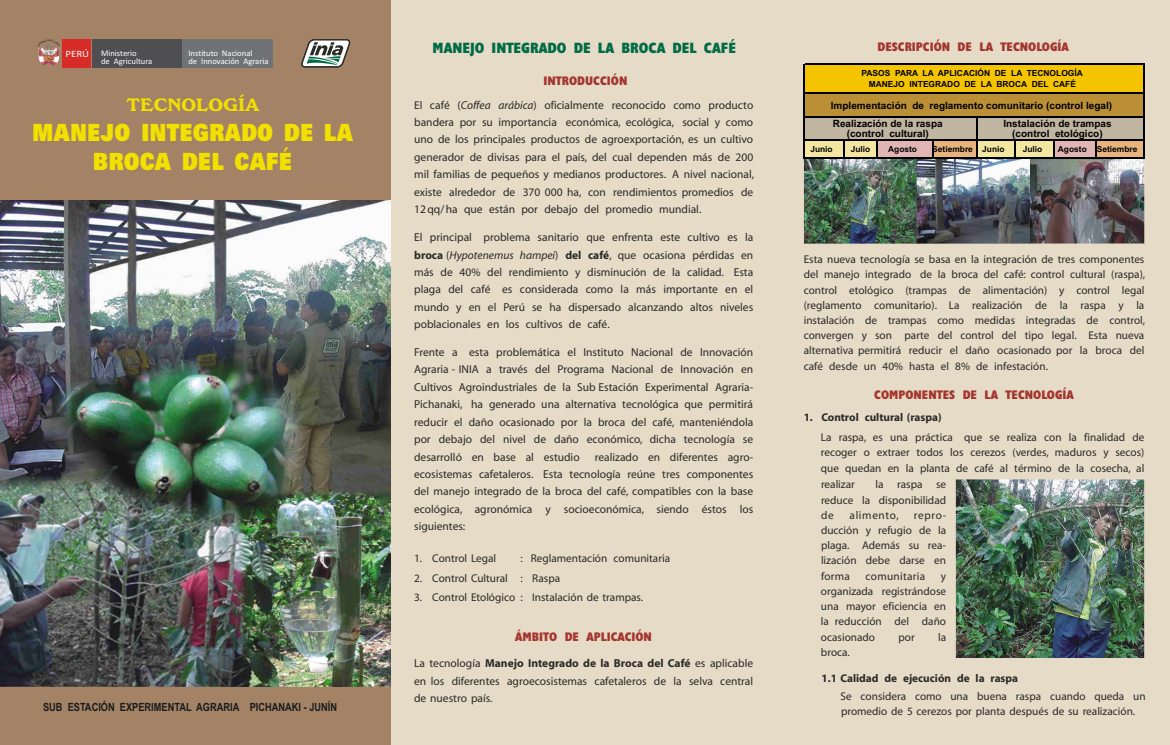
<style>
.page{position:relative;width:1170px;height:745px;background:#fff}
.page>*{position:absolute;margin:0;border:0;box-sizing:border-box;transform-origin:0 0}
.t1{font:900 23.75px/28.5px "Zurich BT";color:#f2e000;text-align:center;scale:.84 1}
.t2{font:17.5px "Windsor BT";color:#f2e000}
.t3{font:700 condensed 15px "Humanist 521 BT Xtra";color:#006b45}
.t4{font:700 condensed 12.5px "Humanist 521 BT Xtra";color:#a3362e}
.t5{font:11.5px/17.4px "Myriad";color:#292926;text-align:justify}
.t6{font:11.25px/15.2px "Myriad";color:#292926;text-align:justify}
.t7{font:700 11.25px "Myriad";color:#292926}
.t8{font:700 11.25px "Arial Narrow";color:#1a1c1c}
.t9{font:11.25px "Myriad";letter-spacing:.025em;color:#292926}
.t10{font:11.25px "Myriad";letter-spacing:.06em;color:#292926}
.t11{font:700 10px/18.4px "Arial";color:#000;text-align:right}
.t12{font:9.75px "Calibri";color:#fff;scale:1.11 1}
.t13{font:8.62px/8.4px "Calibri";color:#fff}
.t14{font:700 8.38px/11.1px "Arial";color:#000;text-align:center}
.s1{font-size:11.25px}
.s2{font-style:italic}
.s3{font-weight:700}
</style>
<div class="page">
<div style="left:0;top:0;width:395px;height:744px;background:#a38266"></div>
<img style="left:38px;top:47px;width:22px;height:20px">
<div style="left:92px;top:39px;width:90px;height:29px;background:#4f4f52"></div>
<div style="left:183px;top:39px;width:90px;height:28px;background:#707375"></div>
<div style="left:63px;top:39px;width:28px;height:29px;background:#d62b26"></div>
<svg style="left:301px;top:39px;width:49px;height:29px"></svg>
<img style="left:0;top:200px;width:391px;height:283px">
<img style="left:287px;top:483px;width:104px;height:203px">
<img style="left:0;top:469px;width:287px;height:217px">
<img style="left:22px;top:350px;width:297px;height:223px">
<div style="left:391px;top:0;width:778px;height:744px;background:#e6dbc7"></div>
<img style="left:955px;top:479px;width:189px;height:178px">
<img style="left:803px;top:158px;width:341px;height:85px">
<div style="left:804px;top:64px;width:340px;height:29px;background:#f5c400"></div>
<div style="left:804px;top:93px;width:340px;height:24px;background:#ba8f36"></div>
<div style="left:804px;top:116px;width:340px;height:24px;background:#bfb5a1"></div>
<div style="left:804px;top:139px;width:73px;height:19px;background:#f2e6a1"></div>
<div style="left:876px;top:139px;width:56px;height:19px;background:#e0b5b3"></div>
<div style="left:932px;top:139px;width:45px;height:19px;background:#e8b37d"></div>
<div style="left:976px;top:139px;width:78px;height:19px;background:#f2e6a1"></div>
<div style="left:1054px;top:139px;width:42px;height:19px;background:#e0b5b3"></div>
<div style="left:1095px;top:139px;width:49px;height:19px;background:#e8b37d"></div>
<hr style="left:803px;top:64px;width:1px;height:94px;background:#000">
<svg style="left:843px;top:141px;width:1px;height:16px"></svg>
<svg style="left:876px;top:141px;width:1px;height:16px"></svg>
<svg style="left:976px;top:117px;width:1px;height:40px"></svg>
<svg style="left:1014px;top:141px;width:1px;height:16px"></svg>
<svg style="left:1053px;top:141px;width:1px;height:16px"></svg>
<svg style="left:1095px;top:141px;width:1px;height:16px"></svg>
<hr style="left:1143px;top:65px;width:1px;height:93px;background:#000">
<hr style="left:804px;top:64px;width:340px;height:1px;background:#000">
<hr style="left:804px;top:92px;width:340px;height:2px;background:#000">
<hr style="left:804px;top:116px;width:340px;height:1px;background:#000">
<hr style="left:804px;top:139px;width:340px;height:2px;background:#000">
<hr style="left:804px;top:157px;width:340px;height:1px;background:#000">
<svg style="left:40px;top:44px;width:18px;height:3px"></svg>
<p class="t12" style="left:66px;top:50px;width:23px">PERÚ</p>
<p class="t13" style="left:101px;top:49px;width:53px">Ministerio<br>de Agricultura</p>
<p class="t13" style="left:188px;top:49px;width:82px">Instituto Nacional<br>de Innovación Agraria</p>
<h2 class="t2" style="left:127px;top:98px;width:134px">TECNOLOGÍA</h2>
<h1 class="t1" style="left:32px;top:120px;width:384px">MANEJO INTEGRADO DE LA<br>BROCA DEL CAFÉ</h1>
<p class="t8" style="left:43px;top:702px;width:295px">SUB ESTACIÓN EXPERIMENTAL AGRARIA PICHANAKI - JUNÍN</p>
<h3 class="t3" style="left:432px;top:41px;width:305px">MANEJO INTEGRADO DE LA BROCA DEL CAFÉ</h3>
<p class="t4" style="left:543px;top:75px;width:85px">INTRODUCCIÓN</p>
<p class="t5" style="left:414px;top:97px;width:341px"><span class="s1">El</span> café (<span class="s2">Coffea arábica</span>) oficialmente reconocido como producto bandera por su importancia económica, ecológica, social y como uno de los principales productos de agroexportación, es un cultivo generador de divisas para el país, del cual dependen más de 200 mil familias de pequeños y medianos productores. A nivel nacional, existe alrededor de 370 000 ha, con rendimientos promedios de 12 qq/ ha que están por debajo del promedio mundial.</p>
<p class="t5" style="left:414px;top:229px;width:340px">El principal problema sanitario que enfrenta este cultivo es la <span class="s3">broca</span> (<span class="s2">Hypotenemus hampei</span>) <span class="s3">del café</span>, que ocasiona pérdidas en más de 40% del rendimiento y disminución de la calidad. Esta plaga del café es considerada como la más importante en el mundo y en el Perú se ha dispersado alcanzando altos niveles poblacionales en los cultivos de café.</p>
<p class="t5" style="left:414px;top:344px;width:340px">Frente a esta problemática el Instituto Nacional de Innovación Agraria - INIA a través del Programa Nacional de Innovación en Cultivos Agroindustriales de la Sub Estación Experimental Agraria-Pichanaki, ha generado una alternativa tecnológica que permitirá reducir el daño ocasionado por la broca del café, manteniéndola por debajo del nivel de daño económico, dicha tecnología se desarrolló en base al estudio</p>
<p class="t5" style="left:414px;top:449px;width:340px;text-indent:181px">realizado en diferentes agro&shy;ecosistemas cafetaleros. Esta tecnología reúne tres componentes del manejo integrado de la broca del café, compatibles con la base ecológica, agronómica y socioeconómica, siendo éstos los siguientes:</p>
<p class="t6" style="left:414px;top:551px;width:84px">1. Control Legal</p>
<p class="t6" style="left:520px;top:551px;width:151px">: Reglamentación comunitaria</p>
<p class="t6" style="left:414px;top:570px;width:147px">2. Control Cultural : Raspa</p>
<p class="t6" style="left:414px;top:590px;width:231px">3. Control Etológico : Instalación de trampas.</p>
<p class="t4" style="left:515px;top:631px;width:138px">ÁMBITO DE APLICACIÓN</p>
<p class="t5" style="left:414px;top:655px;width:340px">La tecnología <span class="s3">Manejo Integrado de la Broca del Café</span> es aplicable en los diferentes agroecosistemas cafetaleros de la selva central de nuestro país.</p>
<p class="t4" style="left:877px;top:41px;width:193px">DESCRIPCIÓN DE LA TECNOLOGÍA</p>
<p class="t14" style="left:861px;top:68px;width:223px">PASOS PARA LA APLICACIÓN DE LA TECNOLOGÍA<br>MANEJO INTEGRADO DE LA BROCA DEL CAFÉ</p>
<p class="t11" style="left:832px;top:119px;width:111px;line-height:10px;text-align:center">Realización de la raspa (control cultural)</p>
<p class="t11" style="left:830px;top:97px;width:283px">Implementación de reglamento comunitario (control legal)<br>Instalación de trampas</p>
<p class="t11" style="left:1012px;top:125px;width:92px">(control etológico)</p>
<p class="t14" style="left:810px;top:144px;width:24px">Junio</p>
<p class="t14" style="left:850px;top:144px;width:21px">Julio</p>
<p class="t14" style="left:888px;top:144px;width:30px">Agosto</p>
<p class="t14" style="left:932px;top:144px;width:74px">Setiembre Junio</p>
<p class="t14" style="left:1022px;top:144px;width:21px">Julio</p>
<p class="t14" style="left:1057px;top:144px;width:81px">Agosto Setiembre</p>
<p class="t6" style="left:803px;top:252px;width:343px">Esta nueva tecnología se basa en la integración de tres componentes del manejo integrado de la broca del café: control cultural (raspa), control etológico (trampas de alimentación) y control legal (reglamento comunitario). La realización de la raspa y la instalación de trampas como medidas integradas de control, convergen y son parte del control del tipo legal. Esta nueva alternativa permitirá reducir el daño ocasionado por la broca del café desde un 40% hasta el 8% de infestación.</p>
<p class="t4" style="left:874px;top:389px;width:201px">COMPONENTES DE LA TECNOLOGÍA</p>
<p class="t7" style="left:803px;top:412px;width:139px">1. Control cultural (raspa)</p>
<p class="t6" style="left:820px;top:430px;width:325px">La raspa, es una práctica que se realiza con la finalidad de recoger o extraer todos los cerezos (verdes, maduros y secos) que quedan en la planta de café al término de la cosecha, al</p>
<p class="t6" style="left:821px;top:477px;width:127px;text-indent:55px">la raspa se reduce la disponibilidad de</p>
<p class="t6" style="left:821px;top:477px;width:35px">realizar</p>
<p class="t10" style="left:849px;top:510px;width:51px">alimento,</p>
<p class="t6" style="left:821px;top:508px;width:127px;text-indent:93px">repro&shy;ducción y refugio de la plaga. Además su rea&shy;lización debe darse en forma</p>
<p class="t9" style="left:865px;top:571px;width:61px">comunitaria</p>
<p class="t6" style="left:820px;top:569px;width:127px;text-indent:120px">y organizada registrándose una mayor eficiencia en la reducción del daño ocasionado</p>
<p class="t6" style="left:898px;top:629px;width:18px">por</p>
<p class="t6" style="left:937px;top:629px;width:10px">la</p>
<p class="t6" style="left:820px;top:645px;width:30px">broca.</p>
<p class="t7" style="left:821px;top:673px;width:198px">1.1 Calidad de ejecución de la raspa</p>
<p class="t6" style="left:840px;top:689px;width:306px">Se considera como una buena raspa cuando queda un promedio de 5 cerezos por planta después de su realización.</p>
</div>
